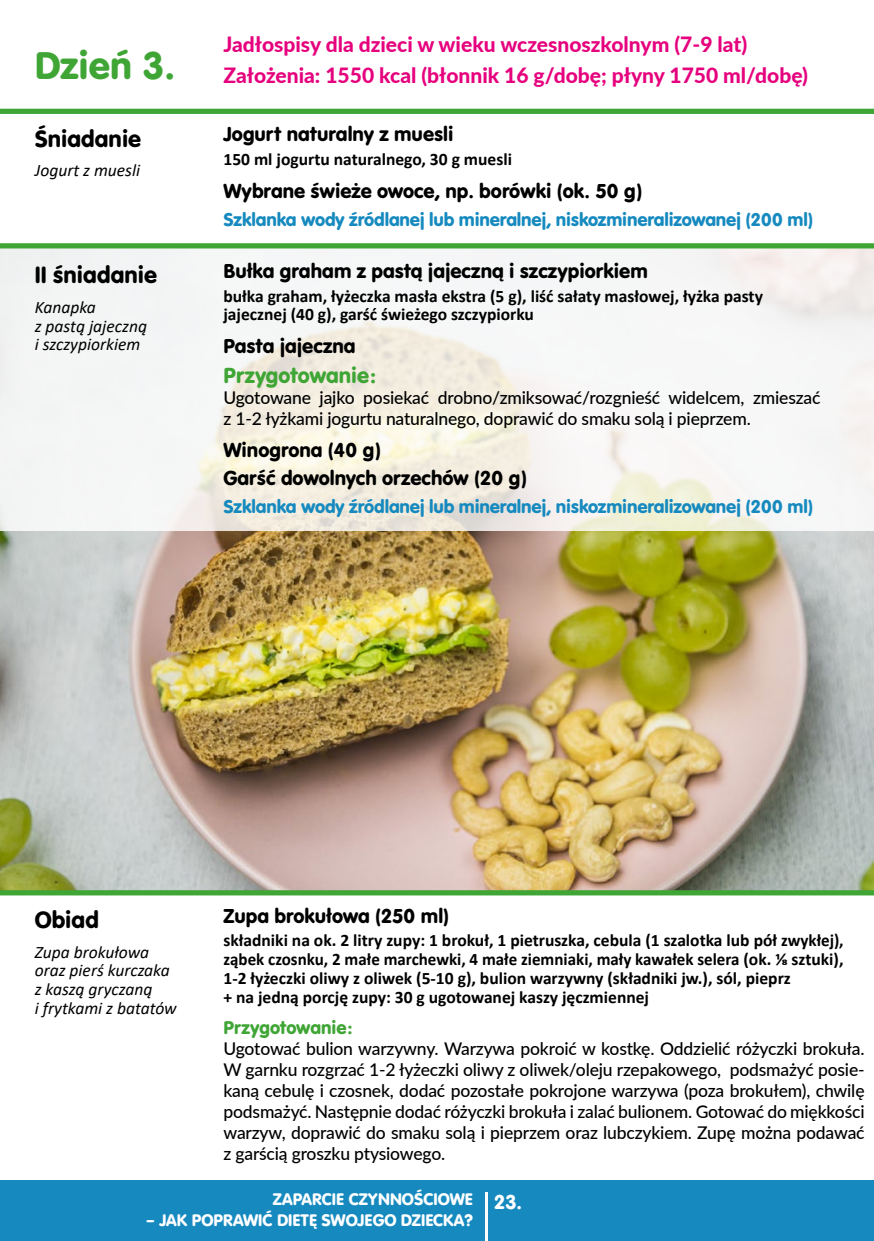
<style>
.page{position:relative;width:874px;height:1241px;background:#fff}
.page>*{position:absolute;margin:0;border:0;box-sizing:border-box;transform-origin:0 0}
.t1{font:40.25px "VAG Rundschrift D";color:#3fa535}
.t2{font:24.5px "VAG Rundschrift D";color:#000}
.t3{font:22.75px "VAG Rundschrift D";color:#3fa535}
.t4{font:21px/27.7px "VAG Rundschrift D";color:#000}
.t5{font:800 21px/31.5px "Lato";color:#e6007d}
.t6{font:19.25px "VAG Rundschrift D";letter-spacing:-.01em;color:#168abf}
.t7{font:19.25px "VAG Rundschrift D";color:#3fa535}
.t8{font:500 17.5px/21px "Lato";letter-spacing:-.01em;color:#000}
.t9{font:700 17.5px/18.9px "Calibri";color:#000}
.t10{font:italic 17.5px/18.9px "Calibri";color:#000}
.t11{font:17.5px "VAG Rundschrift D";color:#fff}
.s1{font-size:21px}
</style>
<div class="page">
<div style="left:0;top:1179px;width:872px;height:61px;background:#168abf"></div>
<hr style="left:485px;top:1191px;width:2px;height:49px;background:#fff">
<img style="left:0;top:531px;width:873px;height:359px">
<svg style="left:0;top:248px;width:873px;height:283px;fill:#f5f5f5"></svg>
<div style="left:0;top:109px;width:873px;height:5px;background:#3fa535"></div>
<div style="left:0;top:243px;width:873px;height:5px;background:#3fa535"></div>
<div style="left:0;top:890px;width:873px;height:5px;background:#3fa535"></div>
<h1 class="t1" style="left:35px;top:42px;width:142px">Dzień 3.</h1>
<h2 class="t2" style="left:35px;top:124px;width:108px">Śniadanie</h2>
<p class="t10" style="left:35px;top:160px;width:107px">Jogurt z muesli</p>
<h2 class="t2" style="left:35px;top:260px;width:124px">II śniadanie</h2>
<p class="t10" style="left:35px;top:296px;width:114px">Kanapka<br>z pastą jajeczną i szczypiorkiem</p>
<p class="t5" style="left:223px;top:27px;width:585px">Jadłospisy dla dzieci w wieku wczesnoszkolnym (7-9 lat)<br>Założenia: 1550 kcal (błonnik 16 g/dobę; płyny 1750 ml/dobę)</p>
<p class="t4" style="left:223px;top:120px;width:231px">Jogurt naturalny z muesli</p>
<p class="t9" style="left:223px;top:149px;width:290px">150 ml jogurtu naturalnego, 30 g muesli</p>
<p class="t4" style="left:223px;top:177px;width:420px">Wybrane świeże owoce, np. borówki (ok. 50 g)</p>
<p class="t6" style="left:223px;top:208px;width:591px">Szklanka wody źródlanej lub mineralnej, niskozmineralizowanej (200 ml)</p>
<p class="t4" style="left:223px;top:257px;width:426px">Bułka graham z pastą jajeczną i szczypiorkiem</p>
<p class="t9" style="left:223px;top:286px;width:540px">bułka graham, łyżeczka masła ekstra (5 g), liść sałaty masłowej, łyżka pasty jajecznej (40 g), garść świeżego szczypiorku</p>
<p class="t4" style="left:223px;top:332px;width:134px">Pasta jajeczna</p>
<h3 class="t3" style="left:223px;top:361px;width:154px">Przygotowanie:</h3>
<p class="t8" style="left:223px;top:386px;width:598px">Ugotowane jajko posiekać drobno/zmiksować/rozgnieść widelcem, zmieszać z 1-2 łyżkami jogurtu naturalnego, doprawić do smaku solą i pieprzem.</p>
<p class="t4" style="left:223px;top:436px;width:305px">Winogrona (40 g)<br>Garść dowolnych orzechów (20 g)</p>
<p class="t6" style="left:223px;top:495px;width:591px">Szklanka wody źródlanej lub mineralnej, niskozmineralizowanej (200 ml)</p>
<h2 class="t2" style="left:35px;top:905px;width:66px">Obiad</h2>
<p class="t10" style="left:35px;top:941px;width:143px">Zupa brokułowa oraz pierś kurczaka z kaszą gryczaną<br>i frytkami z batatów</p>
<p class="t4" style="left:223px;top:901px;width:227px">Zupa brokułowa (250 ml)</p>
<p class="t9" style="left:223px;top:930px;width:621px">składniki na ok. 2 litry zupy: 1 brokuł, 1 pietruszka, cebula (1 szalotka lub pół zwykłej), ząbek czosnku, 2 małe marchewki, 4 małe ziemniaki, mały kawałek selera (ok. ⅛ sztuki), 1-2 łyżeczki oliwy z oliwek (5-10 g), bulion warzywny (składniki jw.), sól, pieprz<br>+ na jedną porcję zupy: 30 g ugotowanej kaszy jęczmiennej</p>
<p class="t7" style="left:223px;top:1015px;width:131px">Przygotowanie:</p>
<p class="t8" style="left:223px;top:1037px;width:642px;text-align:justify">Ugotować bulion warzywny. Warzywa pokroić w kostkę. Oddzielić różyczki brokuła.<br>W garnku rozgrzać 1-2 łyżeczki oliwy z oliwek/oleju rzepakowego, podsmażyć posie&shy;kaną cebulę i czosnek, dodać pozostałe pokrojone warzywa (poza brokułem), chwilę podsmażyć. Następnie dodać różyczki brokuła i zalać bulionem. Gotować do miękkości warzyw, doprawić do smaku solą i pieprzem oraz lubczykiem. Zupę można podawać z garścią groszku ptysiowego.</p>
<p class="t11" style="left:272px;top:1188px;width:251px">ZAPARCIE CZYNNOŚCIOWE <span class="s1">23.</span></p>
<p class="t11" style="left:146px;top:1209px;width:328px">– JAK POPRAWIĆ DIETĘ SWOJEGO DZIECKA?</p>
</div>
